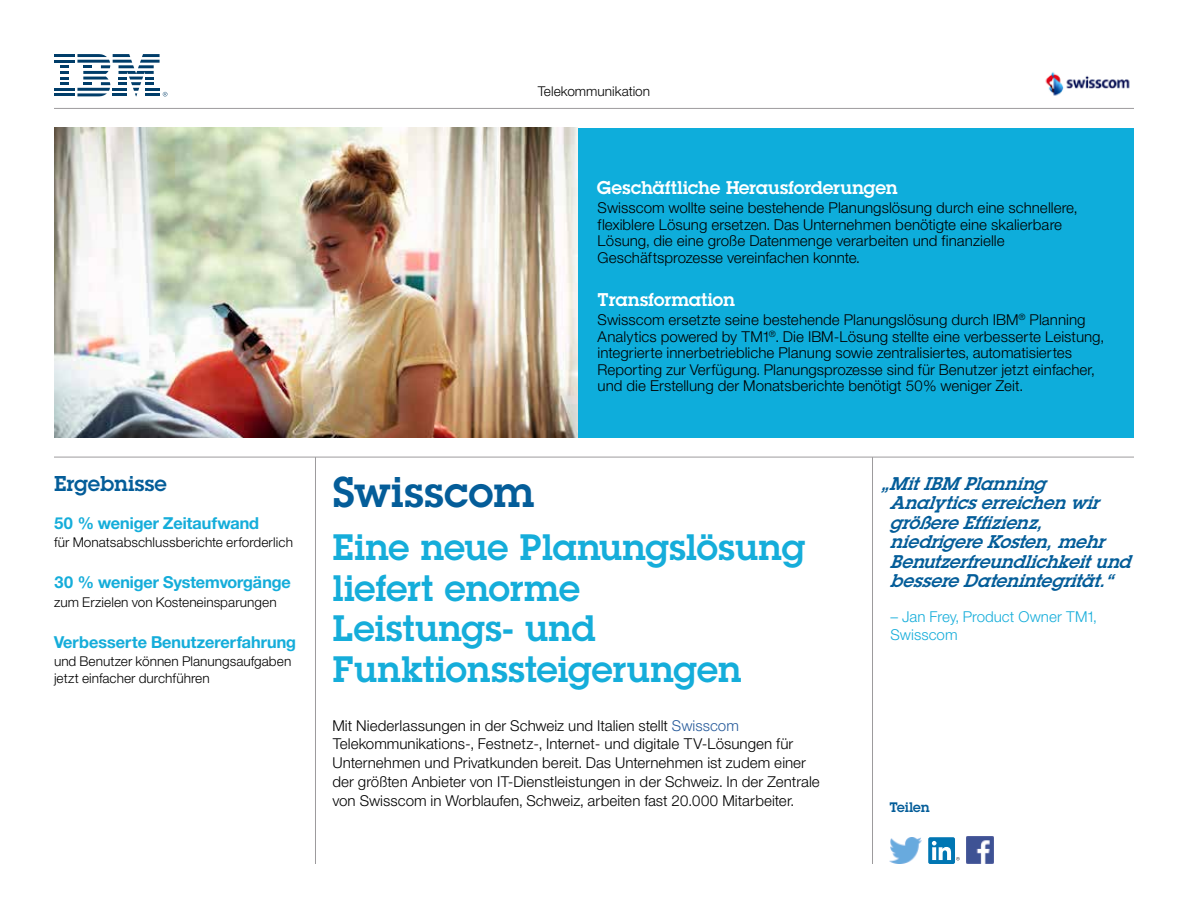
<style>
.page{position:relative;width:1188px;height:918px;background:#fff}
.page>*{position:absolute;margin:0;border:0;box-sizing:border-box;transform-origin:0 0}
.t1{font:42px "Lubalin Demifor IBM";color:#045d99}
.t2{font:36px/40.5px "Lubalin Demifor IBM";color:#15adda}
.t3{font:21px "Lubalin Demifor IBM";color:#045d99}
.t4{font:italic 18px/19.5px "Lubalin Demi Italicfor IBM";color:#045d99}
.t5{font:18px "Lubalin Demifor IBM";color:#fff}
.t6{font:16.5px "Helv Neue Boldfor IBM";color:#15adda}
.t7{font:15px/16.5px "Helv Neue Lightfor IBM";color:#000}
.t8{font:15px/18px "Helv Neue Lightfor IBM";color:#15adda}
.t9{font:13.5px/17.2px "Helv Neue Lightfor IBM";color:#000}
.t10{font:13.5px "Lubalin Demifor IBM";color:#045d99}
.s1{color:#275b9b}
</style>
<div class="page">
<hr style="left:315px;top:457px;width:1px;height:407px;background:#9d9b9d">
<hr style="left:872px;top:457px;width:1px;height:407px;background:#9d9b9d">
<hr style="left:54px;top:108px;width:1080px;height:1px;background:#9d9b9d">
<hr style="left:54px;top:457px;width:1080px;height:1px;background:#9d9b9d">
<div style="left:577px;top:128px;width:557px;height:310px;background:#0eaddb"></div>
<img style="left:54px;top:128px;width:524px;height:310px">
<hr style="left:54px;top:54px;width:21px;height:3px;background:#003d69">
<hr style="left:54px;top:60px;width:21px;height:3px;background:#003d69">
<hr style="left:54px;top:88px;width:21px;height:3px;background:#003d69">
<svg style="left:60px;top:65px;width:9px;height:20px"></svg>
<hr style="left:54px;top:93px;width:21px;height:3px;background:#003d69">
<svg style="left:77px;top:54px;width:90px;height:43px"></svg>
<img style="left:889px;top:838px;width:33px;height:26px">
<div style="left:928px;top:837px;width:27px;height:27px;background:#0076b3;border-radius:2px"></div>
<svg style="left:932px;top:841px;width:28px;height:20px"></svg>
<img style="left:966px;top:837px;width:27px;height:27px">
<img style="left:1045px;top:72px;width:85px;height:24px">
<h3 class="t3" style="left:54px;top:470px;width:114px">Ergebnisse</h3>
<p class="t6" style="left:54px;top:512px;width:207px">50 % weniger Zeitaufwand</p>
<p class="t9" style="left:54px;top:533px;width:240px">für Monatsabschlussberichte erforderlich</p>
<p class="t6" style="left:54px;top:572px;width:238px">30 % weniger Systemvorgänge</p>
<p class="t9" style="left:54px;top:593px;width:224px">zum Erzielen von Kosteneinsparungen</p>
<p class="t6" style="left:54px;top:632px;width:243px">Verbesserte Benutzererfahrung</p>
<p class="t9" style="left:54px;top:652px;width:239px">und Benutzer können Planungsaufgaben jetzt einfacher durchführen</p>
<p class="t9" style="left:537px;top:83px;width:114px">Telekommunikation</p>
<p class="t5" style="left:598px;top:176px;width:302px">Geschäftliche Herausforderungen</p>
<p class="t7" style="left:598px;top:199px;width:481px">Swisscom wollte seine bestehende Planungslösung durch eine schnellere, flexiblere Lösung ersetzen. Das Unternehmen benötigte eine skalierbare Lösung, die eine große Datenmenge verarbeiten und finanzielle Geschäftsprozesse vereinfachen konnte.</p>
<p class="t5" style="left:598px;top:288px;width:139px">Transformation</p>
<p class="t7" style="left:598px;top:312px;width:508px">Swisscom ersetzte seine bestehende Planungslösung durch IBM<sup>®</sup> Planning Analytics powered by TM1<sup>®</sup>. Die IBM-Lösung stellte eine verbesserte Leistung, integrierte innerbetriebliche Planung sowie zentralisiertes, automatisiertes Reporting zur Verfügung. Planungsprozesse sind für Benutzer jetzt einfacher, und die Erstellung der Monatsberichte benötigt 50% weniger Zeit.</p>
<h1 class="t1" style="left:333px;top:464px;width:204px">Swisscom</h1>
<h2 class="t2" style="left:333px;top:526px;width:475px">Eine neue Planungslösung liefert enorme<br>Leistungs- und<br>Funktionssteigerungen</h2>
<p class="t7" style="left:333px;top:716px;width:489px;line-height:18.8px">Mit Niederlassungen in der Schweiz und Italien stellt <span class="s1">Swisscom </span>Telekommunikations-, Festnetz-, Internet- und digitale TV-Lösungen für Unternehmen und Privatkunden bereit. Das Unternehmen ist zudem einer der größten Anbieter von IT-Dienstleistungen in der Schweiz. In der Zentrale von Swisscom in Worblaufen, Schweiz, arbeiten fast 20.000 Mitarbeiter.</p>
<p class="t4" style="left:891px;top:473px;width:246px;text-indent:-8px">„ Mit IBM Planning<br>Analytics erreichen wir größere Effizienz, niedrigere Kosten, mehr<br>Benutzerfreundlichkeit und bessere Datenintegrität.“</p>
<p class="t8" style="left:891px;top:608px;width:208px">– Jan Frey, Product Owner TM1,<br>Swisscom</p>
<p class="t10" style="left:890px;top:798px;width:42px">Teilen</p>
</div>
